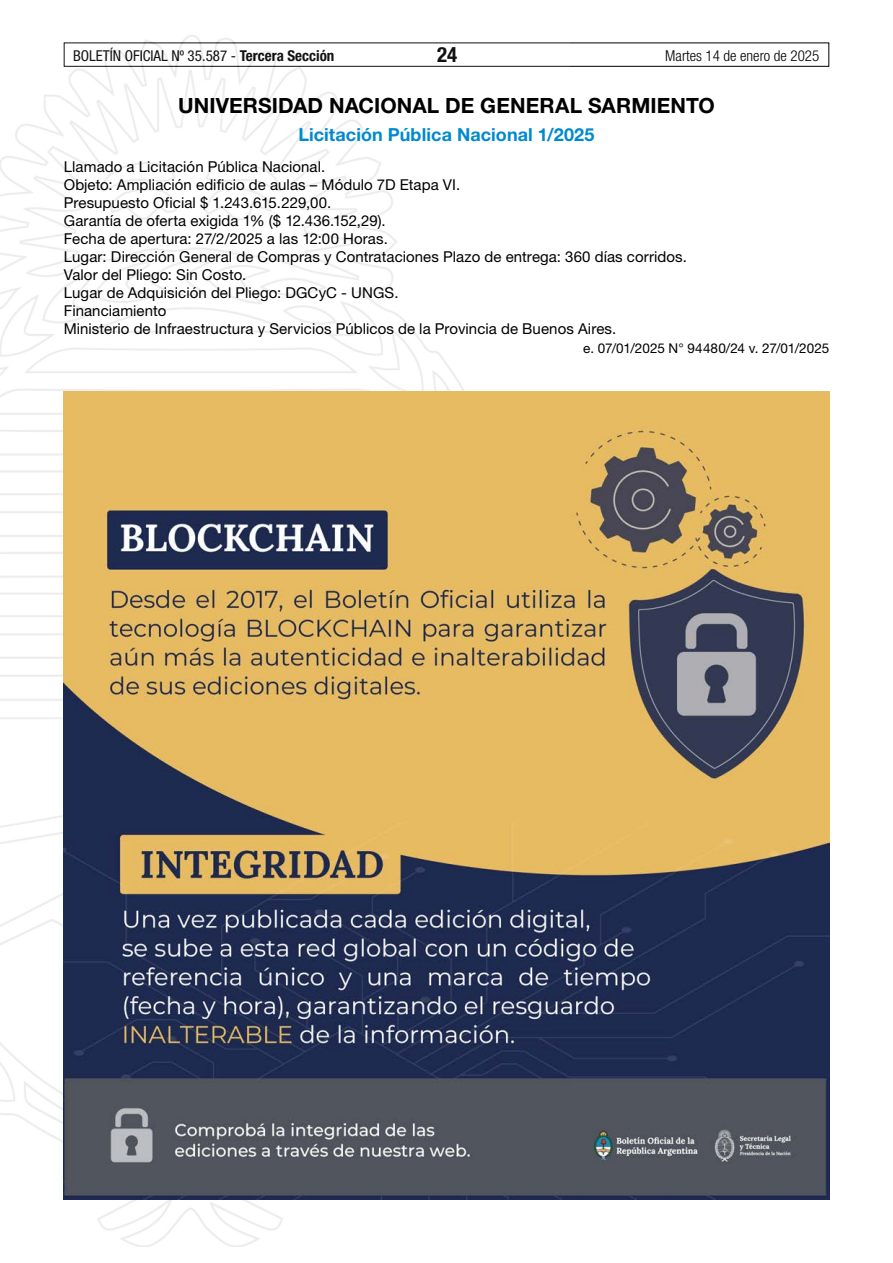
<style>
.page{position:relative;width:893px;height:1263px;background:#fff}
.page>*{position:absolute;margin:0;border:0;box-sizing:border-box;transform-origin:0 0}
.t1{font:700 21px "Helvetica Neue LT Std";letter-spacing:.005em;color:#000}
.t2{font:700 condensed 21px "Helvetica Neue LT Std";color:#000}
.t3{font:700 18px "Helvetica Neue LT Std";letter-spacing:.005em;color:#0089cf}
.t4{font:15px/18px "Helvetica Neue LT Std";letter-spacing:.005em;color:#000}
.t5{font:condensed 15px "Helvetica Neue LT Std";color:#000}
.t6{font:300 condensed 15px "Helvetica Neue LT Std";color:#000}
.t7{font:13.5px "Helvetica Neue LT Std";letter-spacing:-.005em;color:#000}
.s1{font-weight:700}
</style>
<div class="page">
<div style="left:64px;top:43px;width:765px;height:24px;border:1px solid #000"></div>
<img style="left:0;top:35px;width:569px;height:1211px">
<img style="left:64px;top:391px;width:765px;height:808px">
<p class="t5" style="left:73px;top:47px;width:263px">BOLETÍN OFICIAL Nº 35.587 - <span class="s1">Tercera Sección</span></p>
<h1 class="t2" style="left:437px;top:42px;width:22px">24</h1>
<p class="t6" style="left:665px;top:47px;width:155px">Martes 14 de enero de 2025</p>
<h1 class="t1" style="left:178px;top:92px;width:538px">UNIVERSIDAD NACIONAL DE GENERAL SARMIENTO</h1>
<p class="t3" style="left:298px;top:123px;width:298px">Licitación Pública Nacional 1/2025</p>
<p class="t4" style="left:64px;top:157px;width:625px">Llamado a Licitación Pública Nacional.<br>Objeto: Ampliación edificio de aulas – Módulo 7D Etapa VI.<br>Presupuesto Oficial $ 1.243.615.229,00.<br>Garantía de oferta exigida 1% ($ 12.436.152,29).<br>Fecha de apertura: 27/2/2025 a las 12:00 Horas.<br>Lugar: Dirección General de Compras y Contrataciones Plazo de entrega: 360 días corridos.<br>Valor del Pliego: Sin Costo.<br>Lugar de Adquisición del Pliego: DGCyC - UNGS.<br>Financiamiento<br>Ministerio de Infraestructura y Servicios Públicos de la Provincia de Buenos Aires.</p>
<p class="t7" style="left:583px;top:340px;width:248px">e. 07/01/2025 N° 94480/24 v. 27/01/2025</p>
</div>
